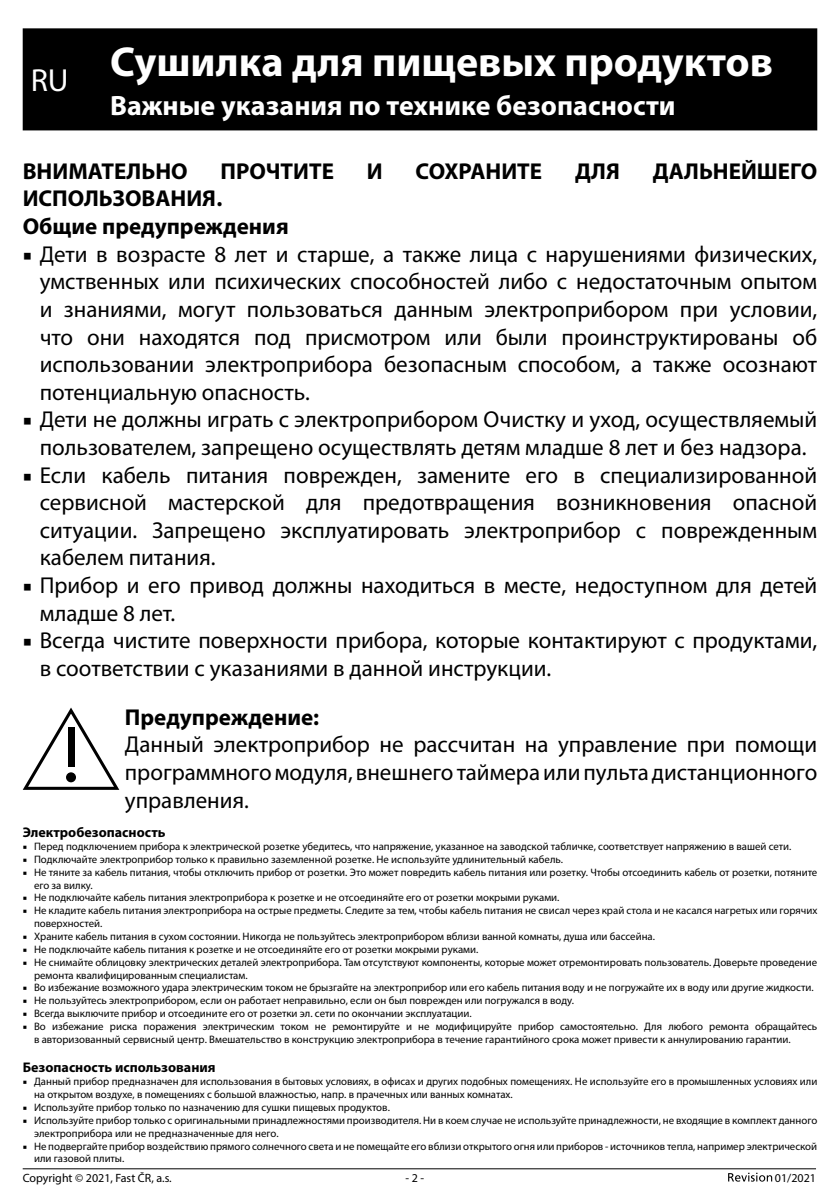
<style>
.page{position:relative;width:840px;height:1191px;background:#fff}
.page>*{position:absolute;margin:0;border:0;box-sizing:border-box;transform-origin:0 0}
.t1{font:700 42px "Myriad Pro";color:#fff}
.t2{font:700 28px "Myriad Pro";color:#fff}
.t3{font:23px/27.6px "Myriad Pro";color:#000;text-align:justify}
.t4{font:700 23px/27.6px "Myriad Pro";color:#000}
.t5{font:700 14px "Myriad Pro";color:#000}
.t6{font:12px "Myriad Pro";color:#000}
.t7{font:10.8px/12.8px "Myriad Pro";color:#000}
.s1{font-family:"Minion Pro"}
</style>
<div class="page">
<hr style="left:23px;top:1168px;width:792px;height:1px;background:#000">
<svg style="left:728px;top:1172px;width:43px;height:9px"></svg>
<div style="left:23px;top:28px;width:793px;height:102px;background:#000"></div>
<svg style="left:23px;top:707px;width:96px;height:83px"></svg>
<div style="left:68px;top:727px;width:6px;height:40px;background:#000"></div>
<div style="left:66px;top:772px;width:10px;height:10px;background:#000;border-radius:50%"></div>
<h1 class="t1" style="left:31px;top:34px;width:743px"><sub>RU</sub> Сушилка для пищевых продуктов</h1>
<h2 class="t2" style="left:110px;top:87px;width:566px">Важные указания по технике безопасности</h2>
<h3 class="t4" style="left:23px;top:156px;width:166px">ВНИМАТЕЛЬНО</h3>
<h3 class="t4" style="left:220px;top:156px;width:115px">ПРОЧТИТЕ</h3>
<h3 class="t4" style="left:366px;top:156px;width:17px">И</h3>
<h3 class="t4" style="left:415px;top:156px;width:128px">СОХРАНИТЕ</h3>
<h3 class="t4" style="left:574px;top:156px;width:46px">ДЛЯ</h3>
<h3 class="t4" style="left:652px;top:156px;width:166px">ДАЛЬНЕЙШЕГО</h3>
<h3 class="t4" style="left:23px;top:184px;width:267px">ИСПОЛЬЗОВАНИЯ.<br>Общие предупреждения</h3>
<p class="t3" style="left:40px;top:240px;width:778px;text-indent:-17px"><span class="s1">■</span> Дети в возрасте 8 лет и старше, а также лица с нарушениями физических, умственных или психических способностей либо с недостаточным опытом и знаниями, могут пользоваться данным электроприбором при условии, что они находятся под присмотром или были проинструктированы об использовании электроприбора безопасным способом, а также осознают потенциальную опасность.</p>
<h3 class="t3" style="left:23px;top:405px;width:795px;text-align:center"><span class="s1">■</span> Дети не должны играть с электроприбором Очистку и уход, осуществляемый пользователем, запрещено осуществлять детям младше 8 лет и без надзора.</h3>
<h3 class="t3" style="left:40px;top:461px;width:778px;text-indent:-17px"><span class="s1">■</span> Если кабель питания поврежден, замените его в специализированной сервисной мастерской для предотвращения возникновения опасной ситуации. Запрещено эксплуатировать электроприбор с поврежденным кабелем питания.</h3>
<h3 class="t3" style="left:40px;top:571px;width:778px;text-indent:-17px"><span class="s1">■</span> Прибор и его привод должны находиться в месте, недоступном для детей младше 8 лет.</h3>
<h3 class="t3" style="left:40px;top:626px;width:778px;text-indent:-17px"><span class="s1">■</span> Всегда чистите поверхности прибора, которые контактируют с продуктами, в соответствии с указаниями в данной инструкции.</h3>
<h3 class="t4" style="left:125px;top:702px;width:196px">Предупреждение:</h3>
<h3 class="t3" style="left:125px;top:730px;width:693px">Данный электроприбор не рассчитан на управление при помощи программного модуля, внешнего таймера или пульта дистанционного управления.</h3>
<p class="t5" style="left:23px;top:823px;width:144px">Электробезопасность</p>
<p class="t7" style="left:23px;top:840px;width:769px"><span class="s1">■</span> Перед подключением прибора к электрической розетке убедитесь, что напряжение, указанное на заводской табличке, соответствует напряжению в вашей сети.</p>
<p class="t7" style="left:23px;top:852px;width:541px"><span class="s1">■</span> Подключайте электроприбор только к правильно заземленной розетке. Не используйте удлинительный кабель.</p>
<p class="t7" style="left:34px;top:865px;width:784px;text-indent:-11px"><span class="s1">■</span> Не тяните за кабель питания, чтобы отключить прибор от розетки. Это может повредить кабель питания или розетку. Чтобы отсоединить кабель от розетки, потяните его за вилку.</p>
<p class="t7" style="left:23px;top:891px;width:538px"><span class="s1">■</span> Не подключайте кабель питания электроприбора к розетке и не отсоединяйте его от розетки мокрыми руками.</p>
<p class="t7" style="left:34px;top:904px;width:784px;text-indent:-11px"><span class="s1">■</span> Не кладите кабель питания электроприбора на острые предметы. Следите за тем, чтобы кабель питания не свисал через край стола и не касался нагретых или горячих поверхностей.</p>
<p class="t7" style="left:23px;top:929px;width:633px"><span class="s1">■</span> Храните кабель питания в сухом состоянии. Никогда не пользуйтесь электроприбором вблизи ванной комнаты, душа или бассейна.</p>
<p class="t7" style="left:23px;top:942px;width:457px"><span class="s1">■</span> Не подключайте кабель питания к розетке и не отсоединяйте его от розетки мокрыми руками.</p>
<p class="t7" style="left:34px;top:955px;width:784px;text-indent:-11px"><span class="s1">■</span> Не снимайте облицовку электрических деталей электроприбора. Там отсутствуют компоненты, которые может отремонтировать пользователь. Доверьте проведение ремонта квалифицированным специалистам.</p>
<p class="t7" style="left:23px;top:981px;width:792px"><span class="s1">■</span> Во избежание возможного удара электрическим током не брызгайте на электроприбор или его кабель питания воду и не погружайте их в воду или другие жидкости.</p>
<p class="t7" style="left:23px;top:994px;width:552px"><span class="s1">■</span> Не пользуйтесь электроприбором, если он работает неправильно, если он был поврежден или погружался в воду.</p>
<p class="t7" style="left:23px;top:1007px;width:450px"><span class="s1">■</span> Всегда выключите прибор и отсоедините его от розетки эл. сети по окончании эксплуатации.</p>
<p class="t7" style="left:34px;top:1019px;width:784px;text-indent:-11px"><span class="s1">■</span> Во избежание риска поражения электрическим током не ремонтируйте и не модифицируйте прибор самостоятельно. Для любого ремонта обращайтесь в авторизованный сервисный центр. Вмешательство в конструкцию электроприбора в течение гарантийного срока может привести к аннулированию гарантии.</p>
<p class="t5" style="left:23px;top:1058px;width:194px">Безопасность использования</p>
<p class="t7" style="left:34px;top:1075px;width:784px;text-indent:-11px"><span class="s1">■</span> Данный прибор предназначен для использования в бытовых условиях, в офисах и других подобных помещениях. Не используйте его в промышленных условиях или на открытом воздухе, в помещениях с большой влажностью, напр. в прачечных или ванных комнатах.</p>
<p class="t7" style="left:23px;top:1100px;width:368px"><span class="s1">■</span> Используйте прибор только по назначению для сушки пищевых продуктов.</p>
<p class="t7" style="left:34px;top:1113px;width:784px;text-indent:-11px"><span class="s1">■</span> Используйте прибор только с оригинальными принадлежностями производителя. Ни в коем случае не используйте принадлежности, не входящие в комплект данного электроприбора или не предназначенные для него.</p>
<p class="t7" style="left:34px;top:1139px;width:784px;text-indent:-11px"><span class="s1">■</span> Не подвергайте прибор воздействию прямого солнечного света и не помещайте его вблизи открытого огня или приборов - источников тепла, например электрической или газовой плиты.</p>
<p class="t6" style="left:23px;top:1170px;width:150px">Copyright © 2021, Fast ČR, a.s.</p>
<p class="t6" style="left:405px;top:1170px;width:20px">- 2 -</p>
<p class="t6" style="left:774px;top:1170px;width:43px">01/2021</p>
</div>
